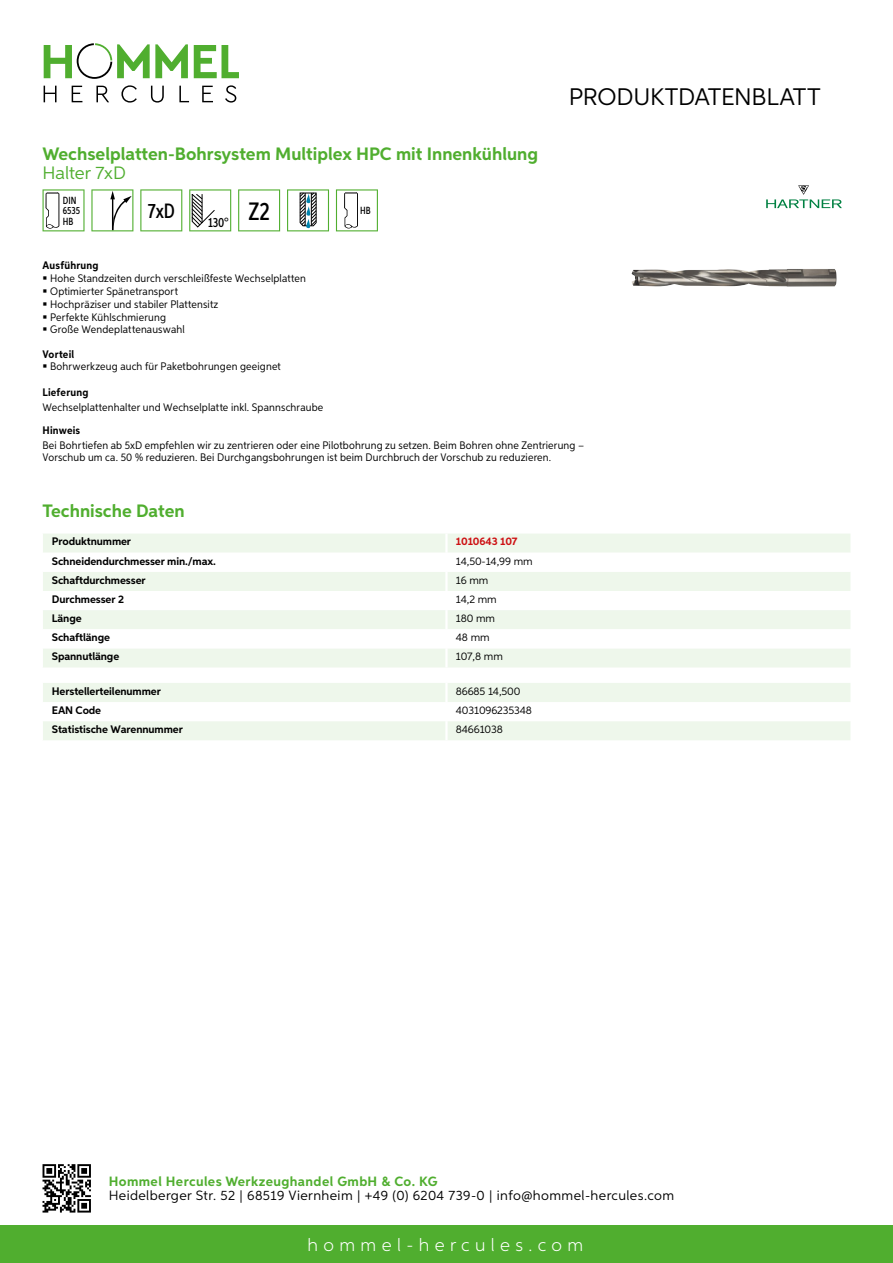
<style>
.page{position:relative;width:893px;height:1263px;background:#fff}
.page>*{position:absolute;margin:0;border:0;box-sizing:border-box;transform-origin:0 0}
.t1{font:24px "Aspira";letter-spacing:-.01em;color:#000}
.t2{font:500 20.7px "Aspira XX Nar";color:#000}
.t3{font:700 18px "Aspira";color:#50ae2f}
.t4{font:300 18px "Aspira";letter-spacing:.3em;color:#fff}
.t5{font:18px "Aspira";color:#50ae2f}
.t6{font:13.5px "Aspira";letter-spacing:.03em;color:#000}
.t7{font:700 13.5px "Aspira";letter-spacing:.03em;color:#50ae2f}
.t8{font:500 13.35px "Aspira XX Nar";color:#000}
.t9{font:10.95px/12.8px "Aspira Nar";letter-spacing:.015em;color:#000}
.t10{font:700 10.95px "Aspira";letter-spacing:-.01em;color:#000}
.t11{font:10.95px "Aspira";letter-spacing:-.01em;color:#000}
.t12{font:700 10.95px "Aspira Nar";letter-spacing:.02em;color:#000}
.t13{font:700 10.95px "Aspira";letter-spacing:-.01em;color:#cd1013}
.t14{font:500 10.35px/10.4px "Aspira XX Nar";color:#000}
</style>
<div class="page">
<div style="left:0;top:1226px;width:893px;height:37px;background:#50ae2f"></div>
<svg style="left:43px;top:1164px;width:48px;height:48px"></svg>
<svg style="left:194px;top:45px;width:45px;height:33px"></svg>
<svg style="left:44px;top:43px;width:144px;height:36px"></svg>
<svg style="left:44px;top:86px;width:13px;height:16px"></svg>
<svg style="left:72px;top:86px;width:10px;height:16px"></svg>
<svg style="left:96px;top:86px;width:13px;height:16px"></svg>
<svg style="left:121px;top:85px;width:16px;height:18px"></svg>
<svg style="left:151px;top:86px;width:13px;height:17px"></svg>
<svg style="left:179px;top:86px;width:10px;height:16px"></svg>
<svg style="left:202px;top:86px;width:11px;height:16px"></svg>
<svg style="left:225px;top:85px;width:11px;height:18px"></svg>
<div style="left:43px;top:534px;width:807px;height:133px;background:#eef7eb"></div>
<svg style="left:43px;top:553px;width:807px;height:95px"></svg>
<hr style="left:445px;top:533px;width:3px;height:20px;background:#fff">
<hr style="left:445px;top:553px;width:3px;height:19px;background:#fff">
<hr style="left:445px;top:572px;width:3px;height:19px;background:#fff">
<hr style="left:445px;top:591px;width:3px;height:19px;background:#fff">
<hr style="left:445px;top:610px;width:3px;height:19px;background:#fff">
<hr style="left:445px;top:629px;width:3px;height:19px;background:#fff">
<hr style="left:445px;top:648px;width:3px;height:19px;background:#fff">
<svg style="left:43px;top:683px;width:807px;height:57px"></svg>
<hr style="left:445px;top:721px;width:3px;height:19px;background:#fff">
<svg style="left:43px;top:189px;width:42px;height:42px"></svg>
<svg style="left:91px;top:189px;width:42px;height:42px"></svg>
<svg style="left:140px;top:189px;width:42px;height:42px"></svg>
<svg style="left:189px;top:189px;width:42px;height:42px"></svg>
<svg style="left:238px;top:189px;width:42px;height:42px"></svg>
<svg style="left:287px;top:189px;width:42px;height:42px"></svg>
<svg style="left:336px;top:189px;width:42px;height:42px"></svg>
<img style="left:631px;top:269px;width:206px;height:18px">
<svg style="left:766px;top:185px;width:76px;height:23px"></svg>
<h3 class="t3" style="left:43px;top:142px;width:497px">Wechselplatten-Bohrsystem Multiplex HPC mit Innenkühlung</h3>
<h3 class="t5" style="left:43px;top:162px;width:82px">Halter 7xD</h3>
<p class="t14" style="left:63px;top:195px;width:19px">DIN<br>6535<br>HB</p>
<h2 class="t2" style="left:148px;top:198px;width:29px">7xD</h2>
<p class="t8" style="left:208px;top:215px;width:63px">130° <sup>Z2</sup></p>
<p class="t14" style="left:360px;top:205px;width:12px">HB</p>
<h1 class="t1" style="left:569px;top:82px;width:253px">Produktdatenblatt</h1>
<p class="t12" style="left:43px;top:259px;width:58px">Ausführung</p>
<p class="t9" style="left:50px;top:272px;width:257px">Hohe Standzeiten durch verschleißfeste Wechselplatten Optimierter Spänetransport<br>Hochpräziser und stabiler Plattensitz<br>Perfekte Kühlschmierung<br>Große Wendeplattenauswahl</p>
<p class="t12" style="left:43px;top:347px;width:33px">Vorteil</p>
<p class="t9" style="left:50px;top:360px;width:232px">Bohrwerkzeug auch für Paketbohrungen geeignet</p>
<p class="t12" style="left:43px;top:385px;width:47px">Lieferung</p>
<p class="t9" style="left:43px;top:400px;width:282px">Wechselplattenhalter und Wechselplatte inkl. Spannschraube</p>
<p class="t12" style="left:43px;top:423px;width:39px">Hinweis</p>
<p class="t9" style="left:43px;top:439px;width:543px;line-height:12px">Bei Bohrtiefen ab 5xD empfehlen wir zu zentrieren oder eine Pilotbohrung zu setzen. Beim Bohren ohne Zentrierung –<br>Vorschub um ca. 50 % reduzieren. Bei Durchgangsbohrungen ist beim Durchbruch der Vorschub zu reduzieren.</p>
<h3 class="t3" style="left:43px;top:499px;width:144px">Technische Daten</h3>
<p class="t10" style="left:52px;top:535px;width:81px">Produktnummer</p>
<p class="t13" style="left:456px;top:535px;width:63px">1010643 107</p>
<p class="t10" style="left:52px;top:554px;width:166px">Schneidendurchmesser min./max.</p>
<p class="t11" style="left:456px;top:554px;width:78px">14,50-14,99 mm</p>
<p class="t10" style="left:52px;top:573px;width:95px">Schaftdurchmesser</p>
<p class="t11" style="left:456px;top:573px;width:34px">16 mm</p>
<p class="t10" style="left:52px;top:592px;width:74px">Durchmesser 2</p>
<p class="t11" style="left:456px;top:592px;width:42px">14,2 mm</p>
<p class="t10" style="left:52px;top:611px;width:31px">Länge</p>
<p class="t11" style="left:456px;top:612px;width:41px">180 mm</p>
<p class="t10" style="left:52px;top:631px;width:60px">Schaftlänge</p>
<p class="t11" style="left:456px;top:631px;width:35px">48 mm</p>
<p class="t10" style="left:52px;top:650px;width:69px">Spannutlänge</p>
<p class="t11" style="left:456px;top:650px;width:49px">107,8 mm</p>
<p class="t10" style="left:52px;top:684px;width:111px">Herstellerteilenummer</p>
<p class="t11" style="left:456px;top:684px;width:66px">86685 14,500</p>
<p class="t10" style="left:52px;top:703px;width:51px">EAN Code</p>
<p class="t11" style="left:456px;top:703px;width:78px">4031096235348</p>
<p class="t10" style="left:52px;top:723px;width:132px">Statistische Warennummer</p>
<p class="t11" style="left:456px;top:723px;width:49px">84661038</p>
<p class="t7" style="left:109px;top:1172px;width:330px">Hommel Hercules Werkzeughandel GmbH &amp; Co. KG</p>
<p class="t6" style="left:109px;top:1187px;width:567px">Heidelberger Str. 52 | 68519 Viernheim | +49 (0) 6204 739-0 | info@hommel-hercules.com</p>
<h3 class="t4" style="left:307px;top:1234px;width:277px">hommel-hercules.com</h3>
</div>
